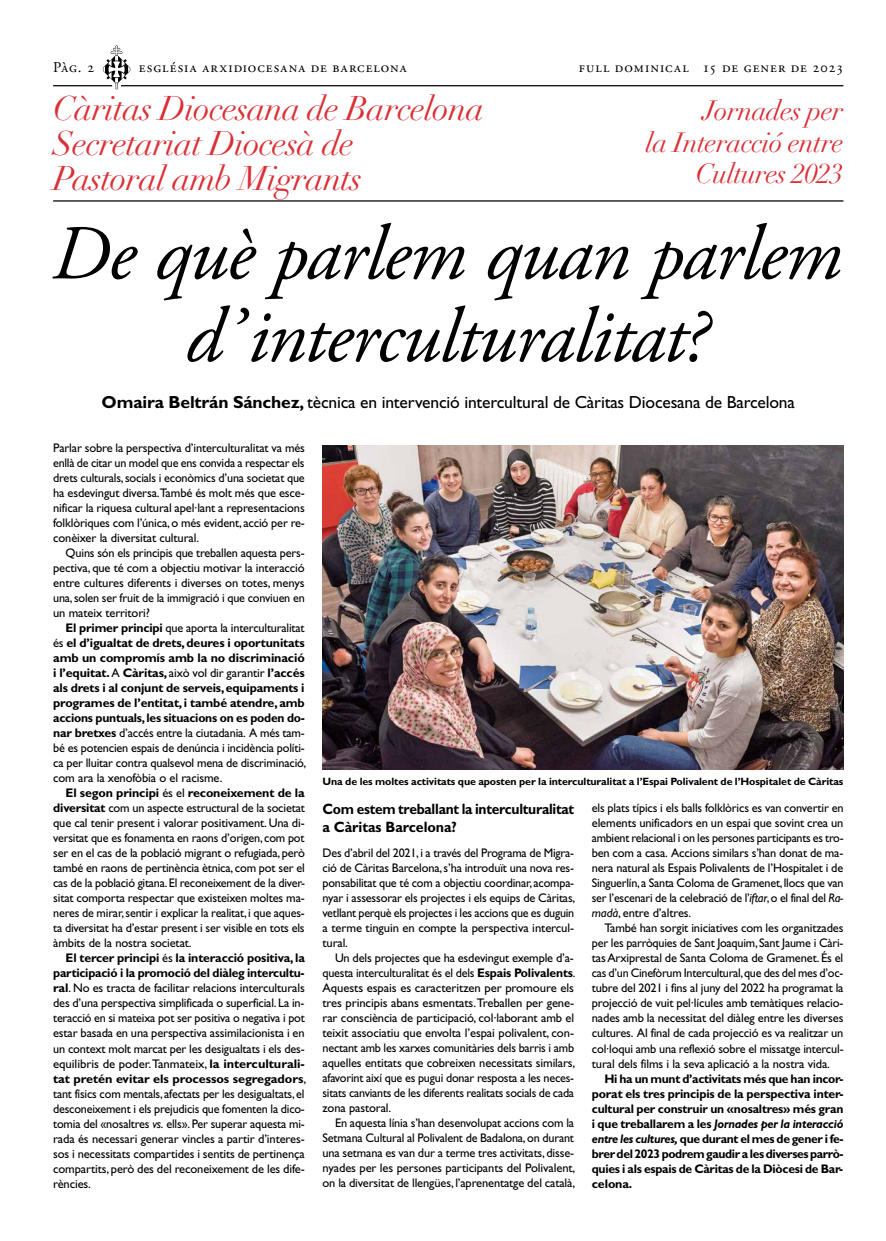
<style>
.page{position:relative;width:886px;height:1241px;background:#fff}
.page>*{position:absolute;margin:0;border:0;box-sizing:border-box;transform-origin:0 0}
.t1{font:italic 77.5px/82.5px "Adobe Garamond Pro";letter-spacing:-.02em;color:#000;text-align:center}
.t2{font:italic 33.75px/35px "Didot LH";letter-spacing:-.02em;color:#db2f36}
.t3{font:italic 27.5px/31.2px "Didot LH";letter-spacing:-.02em;color:#db2f36;text-align:right}
.t4{font:17.5px "Gill Sans Std";letter-spacing:-.01em;color:#000}
.t5{font:15px "Adobe Garamond Pro";letter-spacing:.07em;color:#000}
.t6{font:700 15px/17.5px "Gill Sans Std";letter-spacing:-.015em;color:#000;scale:.92 1}
.t7{font:12.5px/15px "Gill Sans Std";letter-spacing:-.015em;color:#000;text-align:justify}
.t8{font:700 12.5px/15px "Gill Sans Std";letter-spacing:-.015em;color:#000}
.t9{font:700 10.62px "Gill Sans Std";letter-spacing:-.01em;color:#000}
.s1{font-weight:700}
.s2{font-weight:400}
.s3{font-style:italic}
</style>
<div class="page">
<hr style="left:53px;top:85px;width:59px;height:1px;background:#000">
<hr style="left:121px;top:85px;width:722px;height:1px;background:#000">
<svg style="left:102px;top:45px;width:29px;height:44px"></svg>
<hr style="left:53px;top:200px;width:790px;height:1px;background:#000">
<img style="left:322px;top:445px;width:521px;height:324px">
<p class="t5" style="left:53px;top:58px;width:43px">Pàg. 2</p>
<p class="t5" style="left:139px;top:58px;width:269px">església arxidiocesana de barcelona</p>
<p class="t5" style="left:579px;top:58px;width:266px">full dominical 15 de gener de 2023</p>
<h2 class="t2" style="left:53px;top:91px;width:432px">Càritas Diocesana de Barcelona<br>Secretariat Diocesà de<br>Pastoral amb Migrants</h2>
<h3 class="t3" style="left:646px;top:96px;width:199px">Jornades per<br>la Interacció entre<br>Cultures 2023</h3>
<h1 class="t1" style="left:51px;top:214px;width:792px">De què parlem quan parlem d’interculturalitat?</h1>
<h3 class="t4" style="left:102px;top:392px;width:695px"><span class="s1">Omaira Beltrán Sánchez,</span> tècnica en intervenció intercultural de Càritas Diocesana de Barcelona</h3>
<p class="t7" style="left:53px;top:440px;width:253px">Parlar sobre la perspectiva d’interculturalitat va més enllà de citar un model que ens convida a respectar els drets culturals, socials i econòmics d’una societat que ha esdevingut diversa.També és molt més que esce&shy;nificar la riquesa cultural apel·lant a representacions folklòriques com l’única, o més evident, acció per re&shy;conèixer la diversitat cultural.</p>
<p class="t7" style="left:53px;top:545px;width:253px;text-indent:13px">Quins són els principis que treballen aquesta pers&shy;pectiva, que té com a objectiu motivar la interacció entre cultures diferents i diverses on totes, menys una, solen ser fruit de la immigració i que conviuen en un mateix territori?</p>
<p class="t8" style="left:53px;top:620px;width:254px;text-indent:13px">El primer principi <span class="s2">que aporta la interculturalitat és</span> el d’igualtat de drets, deures i oportunitats amb un compromís amb la no discriminació i l’equitat. <span class="s2">A</span> Càritas, <span class="s2">això vol dir garantir</span> l’accés als drets i al conjunt de serveis, equipaments i programes de l’entitat, i també atendre, amb accions puntuals, les situacions on es poden do&shy;nar bretxes <span class="s2">d’accés entre la ciutadania. A més tam&shy;bé es potencien espais de denúncia i incidència políti&shy;ca per lluitar contra qualsevol mena de discriminació, com ara la xenofòbia o el racisme.</span></p>
<p class="t7" style="left:53px;top:785px;width:253px;text-indent:12px"><span class="s1">El segon principi</span> és el <span class="s1">reconeixement de la diversitat</span> com un aspecte estructural de la societat que cal tenir present i valorar positivament. Una di&shy;versitat que es fonamenta en raons d’origen, com pot ser en el cas de la població migrant o refugiada, però també en raons de pertinència ètnica, com pot ser el cas de la població gitana. El reconeixement de la diver&shy;sitat comporta respectar que existeixen moltes ma&shy;neres de mirar, sentir i explicar la realitat, i que aques&shy;ta diversitat ha d’estar present i ser visible en tots els àmbits de la nostra societat.</p>
<p class="t7" style="left:53px;top:950px;width:254px;text-align:left;text-indent:13px"><span class="s1">El tercer principi</span> és <span class="s1">la interacció positiva, la participació i la promoció del diàleg intercultu&shy;ral</span>. No es tracta de facilitar relacions interculturals des d’una perspectiva simplificada o superficial. La in&shy;teracció en si mateixa pot ser positiva o negativa i pot estar basada en una perspectiva assimilacionista i en un context molt marcat per les desigualtats i els des&shy;equilibris de poder.Tanmateix, <span class="s1">la interculturali&shy;tat pretén evitar els processos segregadors</span>, tant físics com mentals, afectats per les desigualtats, el desconeixement i els prejudicis que fomenten la dico&shy;tomia del «nosaltres <span class="s3">vs.</span> ells». Per superar aquesta mi&shy;rada és necessari generar vincles a partir d’interes&shy;sos i necessitats compartides i sentits de pertinença compartits, però des del reconeixement de les dife&shy;rències.</p>
<p class="t9" style="left:322px;top:775px;width:522px">Una de les moltes activitats que aposten per la interculturalitat a l’Espai Polivalent de l’Hospitalet de Càritas</p>
<p class="t6" style="left:322px;top:800px;width:275px">Com estem treballant la interculturalitat a Càritas Barcelona?</p>
<p class="t7" style="left:322px;top:845px;width:254px;text-align:left">Des d’abril del 2021, i a través del Programa de Migra&shy;ció de Càritas Barcelona, s’ha introduït una nova res&shy;ponsabilitat que té com a objectiu coordinar, acompa&shy;nyar i assessorar els projectes i els equips de Càritas, vetllant perquè els projectes i les accions que es duguin a terme tinguin en compte la perspectiva intercul&shy;tural.</p>
<p class="t7" style="left:322px;top:950px;width:254px;text-align:left;text-indent:13px">Un dels projectes que ha esdevingut exemple d’a&shy;questa interculturalitat és el dels <span class="s1">Espais Polivalents</span>.<br>Aquests espais es caracteritzen per promoure els tres principis abans esmentats.Treballen per gene&shy;rar consciència de participació, col·laborant amb el teixit associatiu que envolta l’espai polivalent, con&shy;nectant amb les xarxes comunitàries dels barris i amb aquelles entitats que cobreixen necessitats similars, afavorint així que es pugui donar resposta a les neces&shy;sitats canviants de les diferents realitats socials de cada zona pastoral.</p>
<p class="t7" style="left:322px;top:1115px;width:254px;text-align:left;text-indent:13px">En aquesta línia s’han desenvolupat accions com la Setmana Cultural al Polivalent de Badalona, on durant una setmana es van dur a terme tres activitats, disse&shy;nyades per les persones participants del Polivalent, on la diversitat de llengües, l’aprenentatge del català,</p>
<p class="t7" style="left:592px;top:800px;width:253px">els plats típics i els balls folklòrics es van convertir en elements unificadors en un espai que sovint crea un ambient relacional i on les persones participants es tro&shy;ben com a casa. Accions similars s’han donat de ma&shy;nera natural als Espais Polivalents de l’Hospitalet i de Singuerlín, a Santa Coloma de Gramenet, llocs que van ser l’escenari de la celebració de l’<span class="s3">iftar</span>, o el final del <span class="s3">Ra&shy;madà</span>, entre d’altres.</p>
<p class="t7" style="left:592px;top:920px;width:253px;text-indent:13px">També han sorgit iniciatives com les organitzades per les parròquies de Sant Joaquim, Sant Jaume i Càri&shy;tas Arxiprestal de Santa Coloma de Gramenet. És el cas d’un Cinefòrum Intercultural, que des del mes d’oc&shy;tubre del 2021 i fins al juny del 2022 ha programat la projecció de vuit pel·lícules amb temàtiques relacio&shy;nades amb la necessitat del diàleg entre les diverses cultures. Al final de cada projecció es va realitzar un col·loqui amb una reflexió sobre el missatge intercul&shy;tural dels films i la seva aplicació a la nostra vida.</p>
<p class="t8" style="left:592px;top:1070px;width:253px;text-align:justify;text-indent:13px">Hi ha un munt d’activitats més que han incor&shy;porat els tres principis de la perspectiva inter&shy;cultural per construir un «nosaltres» més gran i que treballarem a les <span class="s3">Jornades per la interacció entre les cultures,</span> que durant el mes de gener i fe&shy;brer del 2023 podrem gaudir a les diverses parrò&shy;quies i als espais de Càritas de la Diòcesi de Bar&shy;celona.</p>
</div>
